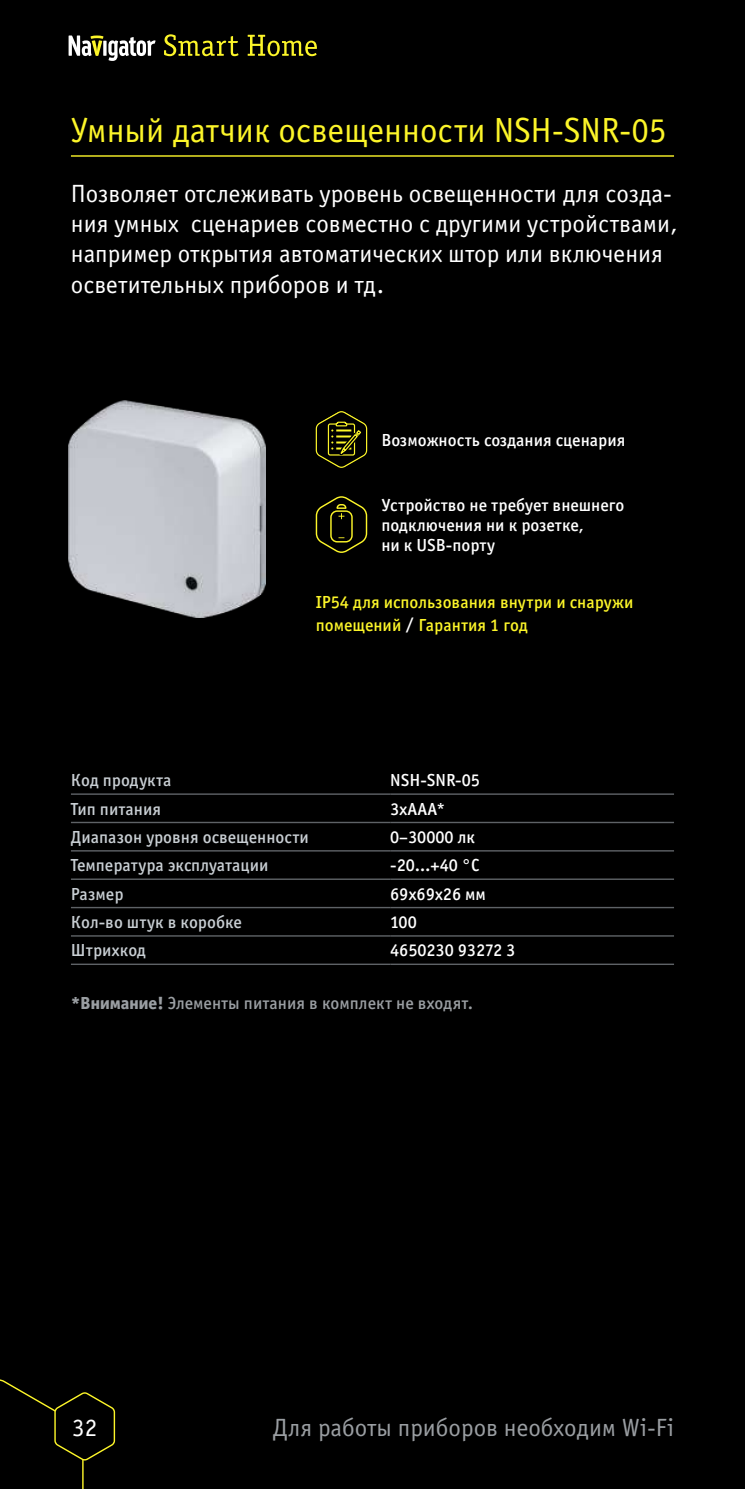
<style>
.page{position:relative;width:745px;height:1489px;background:#fff}
.page>*{position:absolute;margin:0;border:0;box-sizing:border-box;transform-origin:0 0}
.t1{font:35px "Officina Sans Book ITC";color:#fcf529}
.t2{font:25px/30px "Officina Sans Book ITC";color:#fff}
.t3{font:25px "Officina Sans Book ITC";color:#9a9ea2}
.t4{font:17.5px/20px "Officina Sans Medium ITC";color:#fff}
.t5{font:17.5px "Officina Sans Medium ITC";color:#c8ced3}
.t6{font:17.5px/22.5px "Officina Sans Medium ITC";color:#fcf529}
.t7{font:17.5px "Officina Sans Medium ITC";color:#9a9ea2}
.s1{color:#fff}
.s2{font-family:"Officina Sans Extra Bold ITC"}
</style>
<div class="page">
<div style="left:0;top:0;width:744px;height:1488px;background:#000"></div>
<svg style="left:0;top:1379px;width:115px;height:109px"></svg>
<svg style="left:68px;top:35px;width:87px;height:26px"></svg>
<svg style="left:164px;top:34px;width:74px;height:22px"></svg>
<svg style="left:247px;top:35px;width:70px;height:21px"></svg>
<svg style="left:315px;top:411px;width:52px;height:57px"></svg>
<hr style="left:71px;top:793px;width:319px;height:1px;background:#5e6266">
<hr style="left:390px;top:793px;width:283px;height:1px;background:#5e6266">
<hr style="left:71px;top:821px;width:319px;height:2px;background:#5e6266">
<hr style="left:390px;top:821px;width:283px;height:2px;background:#5e6266">
<hr style="left:71px;top:850px;width:319px;height:1px;background:#5e6266">
<hr style="left:390px;top:850px;width:283px;height:1px;background:#5e6266">
<hr style="left:71px;top:878px;width:319px;height:1px;background:#5e6266">
<hr style="left:390px;top:878px;width:283px;height:1px;background:#5e6266">
<hr style="left:71px;top:906px;width:319px;height:2px;background:#5e6266">
<hr style="left:390px;top:906px;width:283px;height:2px;background:#5e6266">
<hr style="left:71px;top:935px;width:319px;height:1px;background:#5e6266">
<hr style="left:390px;top:935px;width:283px;height:1px;background:#5e6266">
<hr style="left:71px;top:963px;width:319px;height:1px;background:#5e6266">
<hr style="left:390px;top:963px;width:283px;height:1px;background:#5e6266">
<hr style="left:71px;top:155px;width:602px;height:2px;background:#fcf529">
<img style="left:68px;top:400px;width:197px;height:217px">
<svg style="left:315px;top:496px;width:52px;height:57px"></svg>
<h1 class="t1" style="left:71px;top:107px;width:596px">Умный датчик освещенности NSH-SNR-05</h1>
<p class="t2" style="left:71px;top:178px;width:607px">Позволяет отслеживать уровень освещенности для созда&shy;ния умных сценариев совместно с другими устройствами, например открытия автоматических штор или включения осветительных приборов и тд.</p>
<p class="t4" style="left:381px;top:429px;width:245px">Возможность создания сценария</p>
<p class="t4" style="left:381px;top:494px;width:244px">Устройство не требует внешнего подключения ни к розетке,<br>ни к USB-порту</p>
<p class="t6" style="left:315px;top:590px;width:319px">IP54 для использования внутри и снаружи помещений <span class="s1">/</span> Гарантия 1 год</p>
<p class="t5" style="left:71px;top:768px;width:102px">Код продукта</p>
<p class="t4" style="left:390px;top:769px;width:91px">NSH-SNR-05</p>
<p class="t5" style="left:71px;top:796px;width:92px">Тип питания</p>
<p class="t4" style="left:390px;top:798px;width:57px">3хААА*</p>
<p class="t5" style="left:71px;top:825px;width:239px">Диапазон уровня освещенности</p>
<p class="t4" style="left:390px;top:826px;width:86px">0–30000 лк</p>
<p class="t5" style="left:71px;top:853px;width:199px">Температура эксплуатации</p>
<p class="t4" style="left:390px;top:854px;width:91px">-20…+40 °С</p>
<p class="t5" style="left:71px;top:881px;width:54px">Размер</p>
<p class="t4" style="left:390px;top:883px;width:97px">69х69х26 мм</p>
<p class="t5" style="left:71px;top:910px;width:172px">Кол-во штук в коробке</p>
<p class="t4" style="left:390px;top:911px;width:28px">100</p>
<p class="t5" style="left:71px;top:938px;width:76px">Штрихкод</p>
<p class="t4" style="left:390px;top:939px;width:126px">4650230 93272 3</p>
<p class="t7" style="left:71px;top:991px;width:403px"><span class="s2">*Внимание!</span> Элементы питания в комплект не входят.</p>
<p class="t2" style="left:72px;top:1411px;width:27px">32</p>
<p class="t3" style="left:272px;top:1411px;width:402px">Для работы приборов необходим Wi-Fi</p>
</div>
